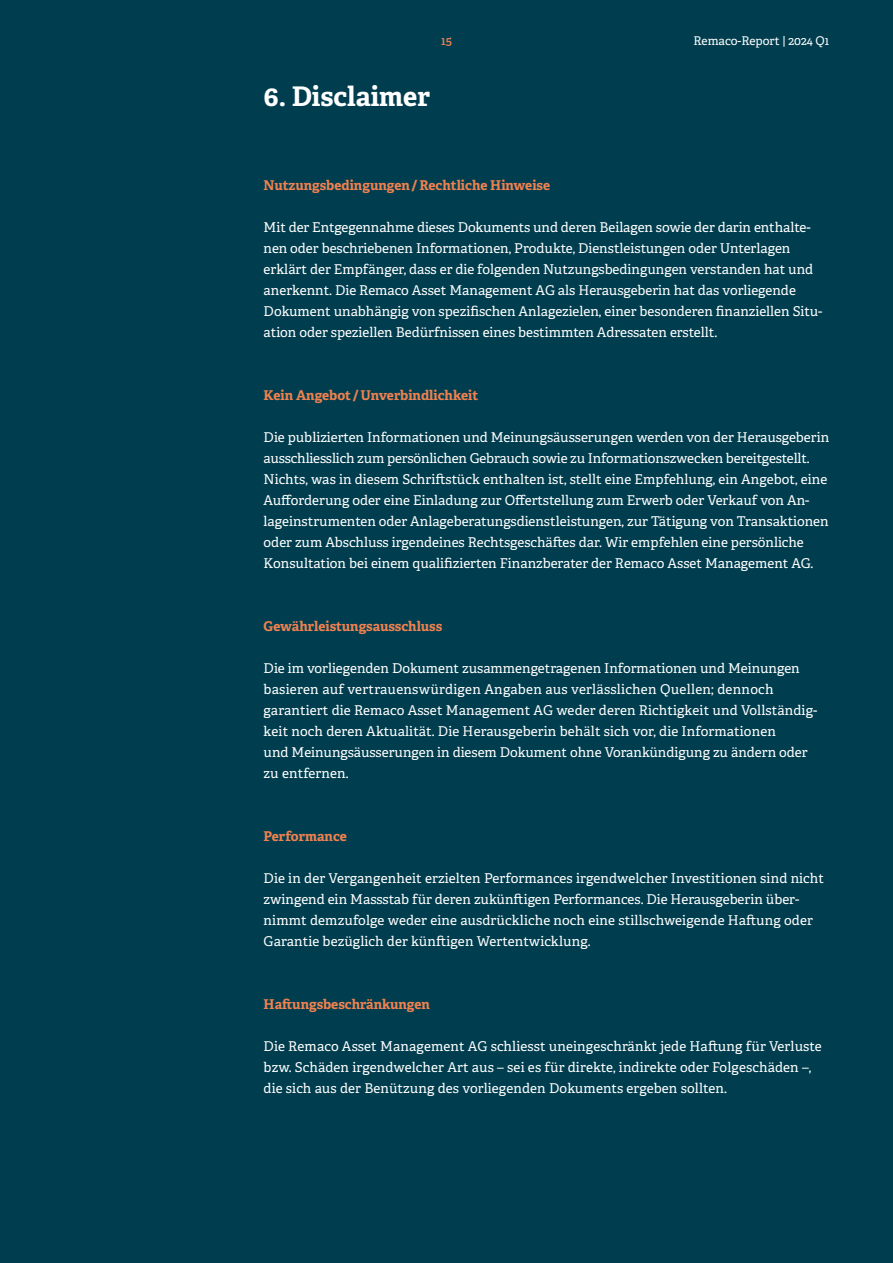
<style>
.page{position:relative;width:893px;height:1263px;background:#003e4f}
.page>*{position:absolute;margin:0;border:0;box-sizing:border-box;transform-origin:0 0}
.REMACO_-_Titel_Ebene_2_18pt{font:700 27px "Adelle";color:#fff}
.REMACO___Lauftext_9pt{font:13.5px/21px "Adelle";color:#fff}
.REMACO_-_Titel_Ebene_3_9pt{font:700 13.5px "Adelle";color:#f08150}
.t1{font:12px "Adelle";color:#fff}
.t2{font:600 12px "Adelle";color:#f08150}
</style>
<div class="page">
<p class="t2" style="left:441px;top:33px;width:12px">15</p>
<p class="t1" style="left:693px;top:33px;width:137px">Remaco-Report | 2024 Q1</p>
<p class="REMACO_-_Titel_Ebene_2_18pt" style="left:264px;top:79px;width:168px">6. Disclaimer</p>
<p class="REMACO_-_Titel_Ebene_3_9pt" style="left:264px;top:177px;width:288px">Nutzungsbedingungen / Rechtliche Hinweise</p>
<p class="REMACO___Lauftext_9pt" style="left:264px;top:217px;width:560px">Mit der Entgegennahme dieses Dokuments und deren Beilagen sowie der darin enthalte&shy;nen oder beschriebenen Informationen, Produkte, Dienstleistungen oder Unterlagen erklärt der Empfänger, dass er die folgenden Nutzungsbedingungen verstanden hat und anerkennt. Die Remaco Asset Management AG als Herausgeberin hat das vorliegende Dokument unabhängig von spezifischen Anlagezielen, einer besonderen finanziellen Situ&shy;ation oder speziellen Bedürfnissen eines bestimmten Adressaten erstellt.</p>
<p class="REMACO_-_Titel_Ebene_3_9pt" style="left:264px;top:387px;width:216px">Kein Angebot / Unverbindlichkeit</p>
<p class="REMACO___Lauftext_9pt" style="left:264px;top:427px;width:567px">Die publizierten Informationen und Meinungsäusserungen werden von der Herausgeberin ausschliesslich zum persönlichen Gebrauch sowie zu Informationszwecken bereitgestellt.<br>Nichts, was in diesem Schriftstück enthalten ist, stellt eine Empfehlung, ein Angebot, eine Aufforderung oder eine Einladung zur Offertstellung zum Erwerb oder Verkauf von An&shy;lageinstrumenten oder Anlageberatungsdienstleistungen, zur Tätigung von Transaktionen oder zum Abschluss irgendeines Rechtsgeschäftes dar. Wir empfehlen eine persönliche Konsultation bei einem qualifizierten Finanzberater der Remaco Asset Management AG.</p>
<p class="REMACO_-_Titel_Ebene_3_9pt" style="left:264px;top:618px;width:180px">Gewährleistungsausschluss</p>
<p class="REMACO___Lauftext_9pt" style="left:264px;top:658px;width:555px">Die im vorliegenden Dokument zusammengetragenen Informationen und Meinungen basieren auf vertrauenswürdigen Angaben aus verlässlichen Quellen; dennoch garantiert die Remaco Asset Management AG weder deren Richtigkeit und Vollständig&shy;keit noch deren Aktualität. Die Herausgeberin behält sich vor, die Informationen<br>und Meinungsäusserungen in diesem Dokument ohne Vorankündigung zu ändern oder zu entfernen.</p>
<p class="REMACO_-_Titel_Ebene_3_9pt" style="left:264px;top:828px;width:85px">Performance</p>
<p class="REMACO___Lauftext_9pt" style="left:264px;top:868px;width:562px">Die in der Vergangenheit erzielten Performances irgendwelcher Investitionen sind nicht zwingend ein Massstab für deren zukünftigen Performances. Die Herausgeberin über&shy;nimmt demzufolge weder eine ausdrückliche noch eine stillschweigende Haftung oder Garantie bezüglich der künftigen Wertentwicklung.</p>
<p class="REMACO_-_Titel_Ebene_3_9pt" style="left:264px;top:996px;width:168px">Haftungsbeschränkungen</p>
<p class="REMACO___Lauftext_9pt" style="left:264px;top:1036px;width:560px">Die Remaco Asset Management AG schliesst uneingeschränkt jede Haftung für Verluste bzw. Schäden irgendwelcher Art aus – sei es für direkte, indirekte oder Folgeschäden –, die sich aus der Benützung des vorliegenden Dokuments ergeben sollten.</p>
</div>
